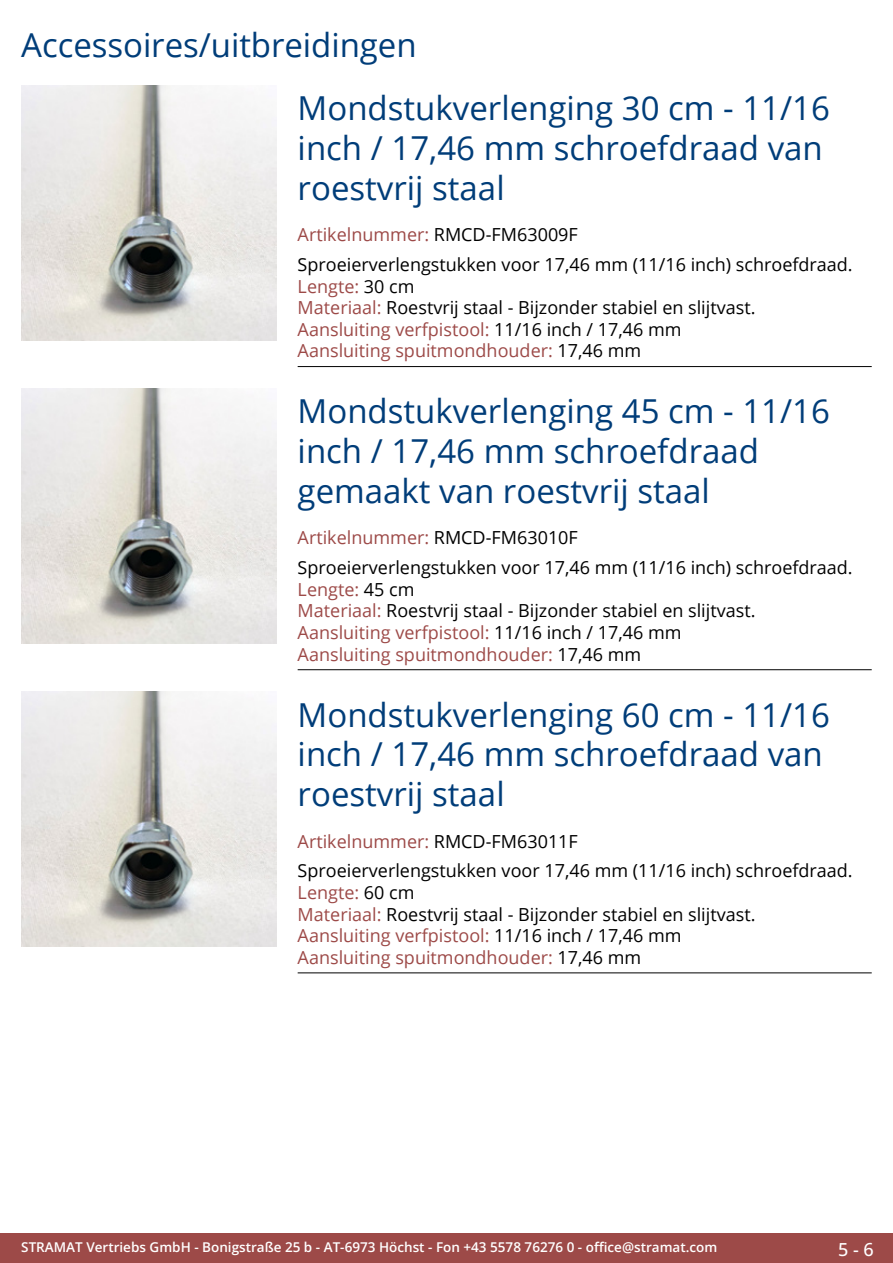
<style>
.page{position:relative;width:893px;height:1263px;background:#fff}
.page>*{position:absolute;margin:0;border:0;box-sizing:border-box;transform-origin:0 0}
.t1{font:33px/39.6px "Open Sans";color:#003d79}
.t2{font:18px/21.6px "Open Sans";color:#000}
.t3{font:18px "Open Sans";color:#9d4a48}
.t4{font:500 18px "Open Sans";color:#fff}
.t5{font:600 13.5px "Open Sans";color:#fff}
.s1{color:#000}
.s2{color:#9d4a48}
</style>
<div class="page">
<div style="left:0;top:1233px;width:893px;height:30px;background:#9d4a48"></div>
<hr style="left:298px;top:366px;width:574px;height:1px;background:#000">
<hr style="left:298px;top:669px;width:574px;height:1px;background:#000">
<hr style="left:298px;top:973px;width:574px;height:1px;background:#000">
<img style="left:21px;top:85px;width:255px;height:255px">
<img style="left:21px;top:388px;width:255px;height:255px">
<img style="left:21px;top:691px;width:255px;height:255px">
<h1 class="t1" style="left:298px;top:12px;width:534px;line-height:63.8px;text-indent:-276px">Accessoires/uitbreidingen<br>Mondstukverlenging 30 cm - 11/16</h1>
<h1 class="t1" style="left:298px;top:127px;width:527px">inch / 17,46 mm schroefdraad van roestvrij staal</h1>
<p class="t3" style="left:298px;top:222px;width:282px">Artikelnummer: <span class="s1">RMCD-FM63009F</span></p>
<p class="t2" style="left:298px;top:253px;width:557px">Sproeierverlengstukken voor 17,46 mm (11/16 inch) schroefdraad.<br><span class="s2">Lengte:</span> 30 cm<br><span class="s2">Materiaal:</span> Roestvrij staal - Bijzonder stabiel en slijtvast.<br><span class="s2">Aansluiting verfpistool:</span> 11/16 inch / 17,46 mm<br><span class="s2">Aansluiting spuitmondhouder:</span> 17,46 mm</p>
<h1 class="t1" style="left:298px;top:391px;width:534px">Mondstukverlenging 45 cm - 11/16 inch / 17,46 mm schroefdraad gemaakt van roestvrij staal</h1>
<p class="t3" style="left:298px;top:525px;width:282px">Artikelnummer: <span class="s1">RMCD-FM63010F</span></p>
<p class="t2" style="left:298px;top:556px;width:557px">Sproeierverlengstukken voor 17,46 mm (11/16 inch) schroefdraad.<br><span class="s2">Lengte:</span> 45 cm<br><span class="s2">Materiaal:</span> Roestvrij staal - Bijzonder stabiel en slijtvast.<br><span class="s2">Aansluiting verfpistool:</span> 11/16 inch / 17,46 mm<br><span class="s2">Aansluiting spuitmondhouder:</span> 17,46 mm</p>
<h1 class="t1" style="left:298px;top:694px;width:534px">Mondstukverlenging 60 cm - 11/16 inch / 17,46 mm schroefdraad van roestvrij staal</h1>
<p class="t3" style="left:298px;top:829px;width:282px">Artikelnummer: <span class="s1">RMCD-FM63011F</span></p>
<p class="t2" style="left:298px;top:859px;width:557px">Sproeierverlengstukken voor 17,46 mm (11/16 inch) schroefdraad.<br><span class="s2">Lengte:</span> 60 cm<br><span class="s2">Materiaal:</span> Roestvrij staal - Bijzonder stabiel en slijtvast.<br><span class="s2">Aansluiting verfpistool:</span> 11/16 inch / 17,46 mm<br><span class="s2">Aansluiting spuitmondhouder:</span> 17,46 mm</p>
<p class="t5" style="left:21px;top:1238px;width:698px">STRAMAT Vertriebs GmbH - Bonigstraße 25 b - AT-6973 Höchst - Fon +43 5578 76276 0 - office@stramat.com</p>
<p class="t4" style="left:838px;top:1237px;width:37px">5 - 6</p>
</div>
